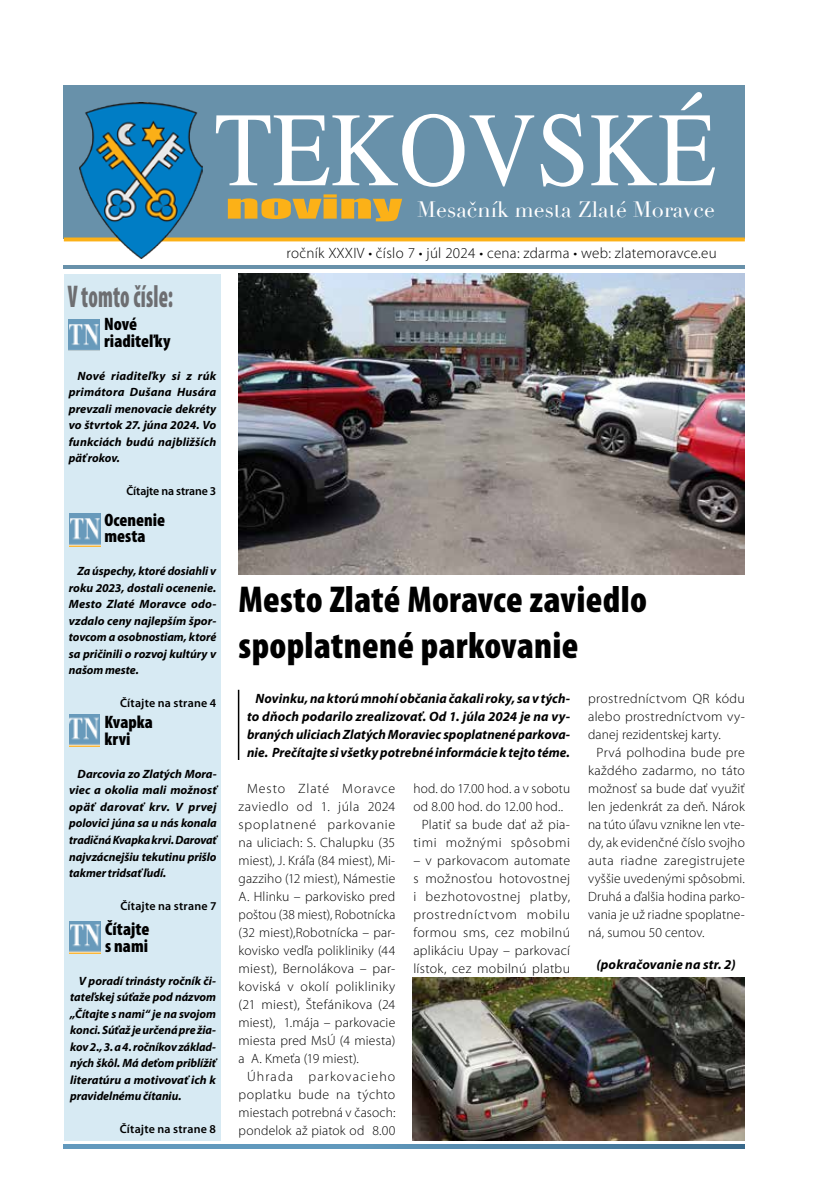
<style>
.page{position:relative;width:830px;height:1200px;background:#fff}
.page>*{position:absolute;margin:0;border:0;box-sizing:border-box;transform-origin:0 0}
.t1{font:900 condensed 37.5px/45px "Mini Pro";letter-spacing:.005em;color:#000}
.t2{font:900 condensed 31.5px "Mini Pro";letter-spacing:.01em;color:#6d6e71;scale:.67 1}
.t3{font:21.75px "Didot";color:#fffefe}
.t4{font:900 condensed 18px/16.5px "Mini Pro";color:#000}
.t5{font:300 15px "Mini Pro";letter-spacing:.02em;color:#000}
.t6{font:300 13.5px/18px "Mini Pro";letter-spacing:.015em;color:#000;text-align:justify}
.t7{font:italic 700 13.5px/18px "Mini Pro";letter-spacing:.005em;color:#000;text-align:justify}
.t8{font:300 13.5px "Mini Pro";letter-spacing:.04em;color:#000}
.t9{font:italic 700 12px/16.5px "Mini Pro";color:#000;text-align:justify}
.t10{font:600 12px "Mini Pro";letter-spacing:.015em;color:#000}
.t11{font:600 12px "Mini Pro";letter-spacing:-.01em;color:#000}
</style>
<div class="page">
<img style="left:64px;top:1144px;width:680px;height:4px">
<div style="left:64px;top:85px;width:680px;height:184px;background:#6891aa"></div>
<div style="left:64px;top:239px;width:680px;height:26px;background:#fff"></div>
<svg style="left:64px;top:237px;width:680px;height:4px;background:#e9ac29"></svg>
<img style="left:79px;top:102px;width:123px;height:157px">
<svg style="left:228px;top:194px;width:174px;height:27px"></svg>
<svg style="left:216px;top:114px;width:318px;height:73px"></svg>
<svg style="left:540px;top:114px;width:43px;height:73px"></svg>
<svg style="left:591px;top:92px;width:123px;height:93px"></svg>
<div style="left:64px;top:273px;width:156px;height:867px;background:#d7eaf3"></div>
<img style="left:69px;top:319px;width:31px;height:31px">
<img style="left:69px;top:513px;width:31px;height:33px">
<img style="left:69px;top:714px;width:31px;height:32px">
<img style="left:70px;top:921px;width:30px;height:32px">
<hr style="left:238px;top:689px;width:1px;height:70px;background:#000">
<img style="left:238px;top:273px;width:506px;height:301px">
<img style="left:412px;top:977px;width:332px;height:163px">
<h2 class="t2" style="left:68px;top:279px;width:159px">V tomto čísle:</h2>
<h3 class="t4" style="left:104px;top:316px;width:68px">Nové riaditeľky</h3>
<p class="t9" style="left:69px;top:367px;width:149px;text-indent:9px">Nové riaditeľky si z rúk primátora Dušana Husára prevzali menovacie dekréty vo štvrtok 27. júna 2024. Vo funkciách budú najbližších päť rokov.</p>
<p class="t11" style="left:126px;top:484px;width:91px">Čítajte na strane 3</p>
<h3 class="t4" style="left:104px;top:511px;width:62px">Ocenenie mesta</h3>
<p class="t9" style="left:69px;top:563px;width:149px;text-indent:9px">Za úspechy, ktoré dosiahli v roku 2023, dostali ocenenie.<br>Mesto Zlaté Moravce odo&shy;vzdalo ceny najlepším špor&shy;tovcom a osobnostiam, ktoré sa pričinili o rozvoj kultúry v našom meste.</p>
<p class="t10" style="left:120px;top:696px;width:98px">Čítajte na strane 4</p>
<h3 class="t4" style="left:104px;top:714px;width:50px">Kvapka krvi</h3>
<p class="t9" style="left:69px;top:765px;width:149px;text-indent:9px">Darcovia zo Zlatých Mora&shy;viec a okolia mali možnosť opäť darovať krv. V prvej polovici júna sa u nás konala tradičná Kvapka krvi. Darovať najvzácnejšiu tekutinu prišlo takmer tridsať ľudí.</p>
<p class="t10" style="left:120px;top:899px;width:98px">Čítajte na strane 7</p>
<h3 class="t4" style="left:105px;top:920px;width:46px">Čítajte s nami</h3>
<p class="t9" style="left:70px;top:972px;width:147px;text-indent:9px">V poradí trinásty ročník či&shy;tateľskej súťaže pod názvom „Čítajte s nami“ je na svojom konci. Súťaž je určená pre žia&shy;kov 2., 3. a 4. ročníkov základ&shy;ných škôl. Má deťom priblížiť literatúru a motivovať ich k pravidelnému čítaniu.</p>
<p class="t10" style="left:120px;top:1122px;width:98px">Čítajte na strane 8</p>
<h3 class="t3" style="left:417px;top:197px;width:299px">Mesačník mesta Zlaté Moravce</h3>
<p class="t5" style="left:286px;top:244px;width:431px">ročník XXXIV • číslo 7 • júl 2024 • cena: zdarma • web: zlatemoravce.eu</p>
<h1 class="t1" style="left:238px;top:577px;width:410px">Mesto Zlaté Moravce zaviedlo spoplatnené parkovanie</h1>
<p class="t7" style="left:247px;top:689px;width:324px;text-indent:9px">Novinku, na ktorú mnohí občania čakali roky, sa v tých&shy;to dňoch podarilo zrealizovať. Od 1. júla 2024 je na vy&shy;braných uliciach Zlatých Moraviec spoplatnené parkova&shy;nie. Prečítajte si všetky potrebné informácie k tejto téme.</p>
<p class="t6" style="left:238px;top:779px;width:158px;text-indent:9px">Mesto Zlaté Moravce zaviedlo od 1. júla 2024 spoplatnené parkovanie na uliciach: S. Chalupku (35 miest), J. Kráľa (84 miest), Mi&shy;gazziho (12 miest), Námestie A. Hlinku – parkovisko pred poštou (38 miest), Robotnícka (32 miest),Robotnícka – par&shy;kovisko vedľa polikliniky (44 miest), Bernolákova – par&shy;koviská v okolí polikliniky (21 miest), Štefánikova (24 miest), 1.mája – parkovacie miesta pred MsÚ (4 miesta) a A. Kmeťa (19 miest).</p>
<p class="t6" style="left:238px;top:1067px;width:158px;text-indent:9px">Úhrada parkovacieho poplatku bude na týchto miestach potrebná v časoch: pondelok až piatok od 8.00</p>
<p class="t6" style="left:413px;top:779px;width:158px">hod. do 17.00 hod. a v sobotu</p>
<p class="t6" style="left:413px;top:797px;width:151px">od 8.00 hod. do 12.00 hod..</p>
<p class="t6" style="left:421px;top:815px;width:150px">Platiť sa bude dať až pia-</p>
<p class="t8" style="left:413px;top:834px;width:158px">timi možnými spôsobmi</p>
<p class="t6" style="left:413px;top:851px;width:158px">– v parkovacom automate s možnosťou hotovostnej i bezhotovostnej platby, prostredníctvom mobilu formou sms, cez mobilnú aplikáciu Upay – parkovací lístok, cez mobilnú platbu</p>
<p class="t6" style="left:588px;top:689px;width:158px">prostredníctvom QR kódu alebo prostredníctvom vy&shy;danej rezidentskej karty.</p>
<p class="t6" style="left:588px;top:743px;width:158px;text-indent:9px">Prvá polhodina bude pre každého zadarmo, no táto možnosť sa bude dať využiť len jedenkrát za deň. Nárok na túto úľavu vznikne len vte&shy;dy, ak evidenčné číslo svojho auta riadne zaregistrujete vyššie uvedenými spôsobmi.<br>Druhá a ďalšia hodina parko&shy;vania je už riadne spoplatne&shy;ná, sumou 50 centov.</p>
<p class="t7" style="left:596px;top:955px;width:140px">(pokračovanie na str. 2)</p>
</div>
